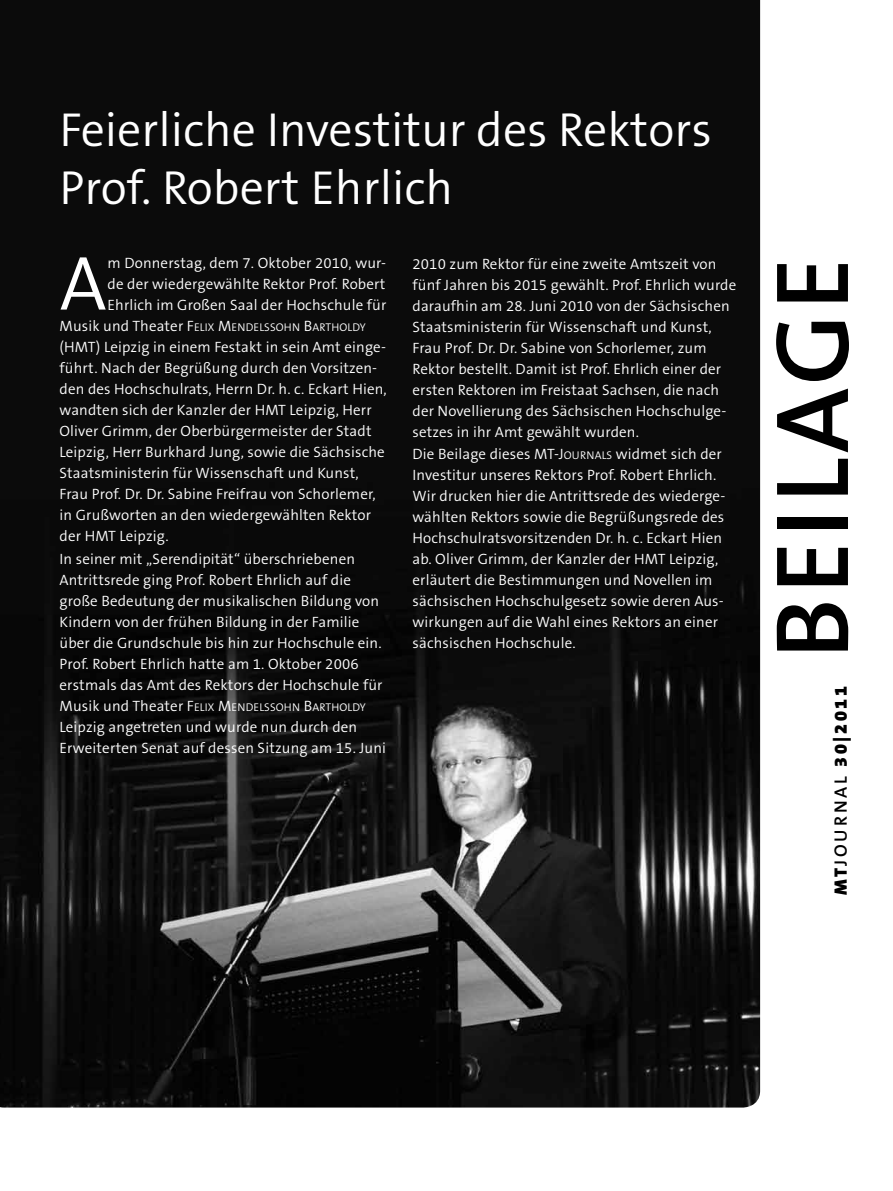
<style>
.page{position:relative;width:893px;height:1191px;background:#fff}
.page>*{position:absolute;margin:0;border:0;box-sizing:border-box;transform-origin:0 0}
.t1{font:600 105px "The Sans B6";letter-spacing:.045em;color:#000}
.t2{font:300 77.25px "The Sans B4";color:#fff}
.t3{font:300 48px/57.6px "The Sans B4";color:#fff}
.t4{font:900 18px "The Sans B9";letter-spacing:.15em;color:#000}
.t5{font:300 15px/21px "The Sans B4";letter-spacing:.01em;color:#fff}
.t6{font:300 11.25px "The Sans B4";letter-spacing:.015em;color:#fff}
.s1{font-size:15px}
.s2{font-size:11.25px}
.s3{font-family:"The Sans B6";font-weight:600}
</style>
<div class="page">
<img style="left:0;top:0;width:760px;height:1107px">
<h3 class="t3" style="left:60px;top:103px;width:654px">Feierliche Investitur des Rektors<br>Prof. Robert Ehrlich</h3>
<h2 class="t2" style="left:60px;top:243px;width:49px">A</h2>
<p class="t5" style="left:108px;top:252px;width:280px;text-align:justify">m Donnerstag, dem 7. Oktober 2010, wur&shy;de der wiedergewählte Rektor Prof. Robert Ehrlich im Großen Saal der Hochschule für</p>
<p class="t6" style="left:60px;top:321px;width:308px"><span class="s1">Musik und Theater</span> <span class="s1">F</span>ELIX <span class="s1">M</span>ENDELSSOHN <span class="s1">B</span>ARTHOLDY</p>
<p class="t5" style="left:60px;top:336px;width:329px">(HMT) Leipzig in einem Festakt in sein Amt einge&shy;führt. Nach der Begrüßung durch den Vorsitzen&shy;den des Hochschulrats, Herrn Dr. h. c. Eckart Hien, wandten sich der Kanzler der HMT Leipzig, Herr Oliver Grimm, der Oberbürgermeister der Stadt Leipzig, Herr Burkhard Jung, sowie die Sächsische Staatsministerin für Wissenschaft und Kunst, Frau Prof. Dr. Dr. Sabine Freifrau von Schorlemer, in Grußworten an den wiedergewählten Rektor der HMT Leipzig.</p>
<p class="t5" style="left:60px;top:549px;width:325px">In seiner mit „Serendipität“ überschriebenen Antrittsrede ging Prof. Robert Ehrlich auf die große Bedeutung der musikalischen Bildung von Kindern von der frühen Bildung in der Familie über die Grundschule bis hin zur Hochschule ein.<br>Prof. Robert Ehrlich hatte am 1. Oktober 2006 erstmals das Amt des Rektors der Hochschule für</p>
<p class="t6" style="left:60px;top:701px;width:308px"><span class="s1">Musik und Theater</span> <span class="s1">F</span>ELIX <span class="s1">M</span>ENDELSSOHN <span class="s1">B</span>ARTHOLDY</p>
<p class="t5" style="left:60px;top:717px;width:328px">Leipzig angetreten und wurde nun durch den<br>Erweiterten Senat auf dessen Sitzung am 15. Juni</p>
<p class="t5" style="left:412px;top:254px;width:325px">2010 zum Rektor für eine zweite Amtszeit von fünf Jahren bis 2015 gewählt. Prof. Ehrlich wurde daraufhin am 28. Juni 2010 von der Sächsischen Staatsministerin für Wissenschaft und Kunst, Frau Prof. Dr. Dr. Sabine von Schorlemer, zum Rektor bestellt. Damit ist Prof. Ehrlich einer der ersten Rektoren im Freistaat Sachsen, die nach der Novellierung des Sächsischen Hochschulge&shy;setzes in ihr Amt gewählt wurden.</p>
<p class="t5" style="left:412px;top:444px;width:314px">Die Beilage dieses MT-J<span class="s2">OURNALS</span> widmet sich der Investitur unseres Rektors Prof. Robert Ehrlich.<br>Wir drucken hier die Antrittsrede des wiederge&shy;wählten Rektors sowie die Begrüßungsrede des Hochschulratsvorsitzenden Dr. h. c. Eckart Hien ab. Oliver Grimm, der Kanzler der HMT Leipzig, erläutert die Bestimmungen und Novellen im sächsischen Hochschulgesetz sowie deren Aus&shy;wirkungen auf die Wahl eines Rektors an einer sächsischen Hochschule.</p>
<h1 class="t1" style="left:758px;top:658px;width:403px;rotate:-90deg">BEILAGE</h1>
<p class="t4" style="left:831px;top:895px;width:210px;rotate:-90deg">MT<span class="s3">JOURNAL</span> 30|2011</p>
</div>
